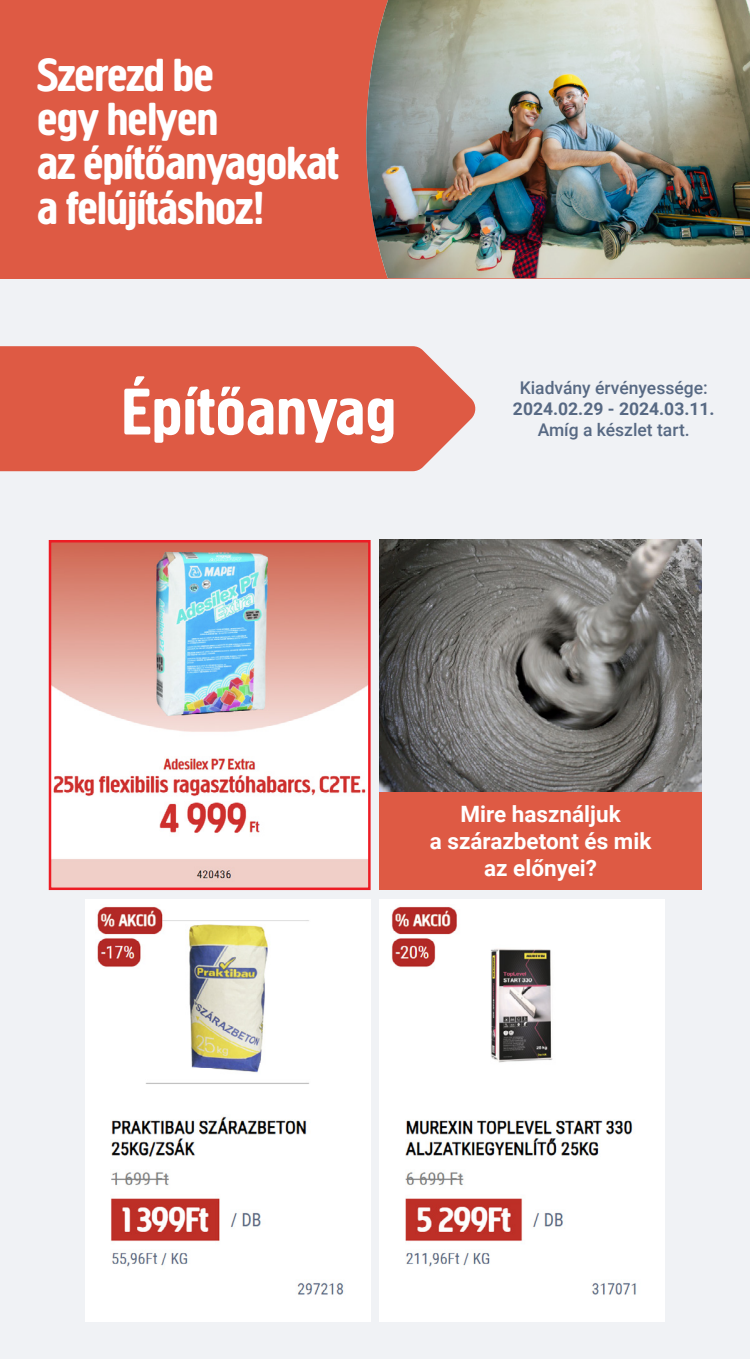
<style>
.page{position:relative;width:750px;height:1359px;background:#f0f2f5}
.page>*{position:absolute;margin:0;border:0;box-sizing:border-box;transform-origin:0 0}
.t1{font:68.75px "Creighton HU";letter-spacing:.02em;color:#fff}
.t2{font:48.38px/44.4px "Creighton HU";color:#fff}
.t3{font:700 22.5px/27px "Roboto";color:#fff;text-align:center}
.t4{font:500 17.5px "Roboto";color:#576983}
.t5{font:700 17.5px "Roboto";color:#576983}
</style>
<div class="page">
<div style="left:379px;top:899px;width:286px;height:422px;background:#fff"></div>
<img style="left:391px;top:906px;width:245px;height:389px">
<div style="left:85px;top:899px;width:286px;height:422px;background:#fff"></div>
<img style="left:97px;top:906px;width:247px;height:389px">
<div style="left:379px;top:792px;width:323px;height:98px;background:#de5a44"></div>
<img style="left:379px;top:540px;width:323px;height:252px">
<img style="left:52px;top:543px;width:316px;height:344px">
<div style="left:49px;top:540px;width:322px;height:350px;border:2px solid #ed1c24"></div>
<div style="left:0;top:346px;width:476px;height:125px;background:#de5a44"></div>
<div style="left:0;top:0;width:750px;height:278px;background:#de5a44"></div>
<img style="left:366px;top:0;width:384px;height:278px">
<p class="t2" style="left:38px;top:52px;width:303px">Szerezd be<br>egy helyen<br>az építőanyagokat a felújításhoz!</p>
<h1 class="t1" style="left:122px;top:371px;width:275px">Építőanyag</h1>
<p class="t4" style="left:520px;top:376px;width:190px">Kiadvány érvényessége:</p>
<p class="t5" style="left:513px;top:397px;width:203px">2024.02.29 - 2024.03.11.</p>
<p class="t4" style="left:538px;top:418px;width:153px">Amíg a készlet tart.</p>
<p class="t3" style="left:430px;top:800px;width:223px">Mire használjuk<br>a szárazbetont és mik az előnyei?</p>
</div>
